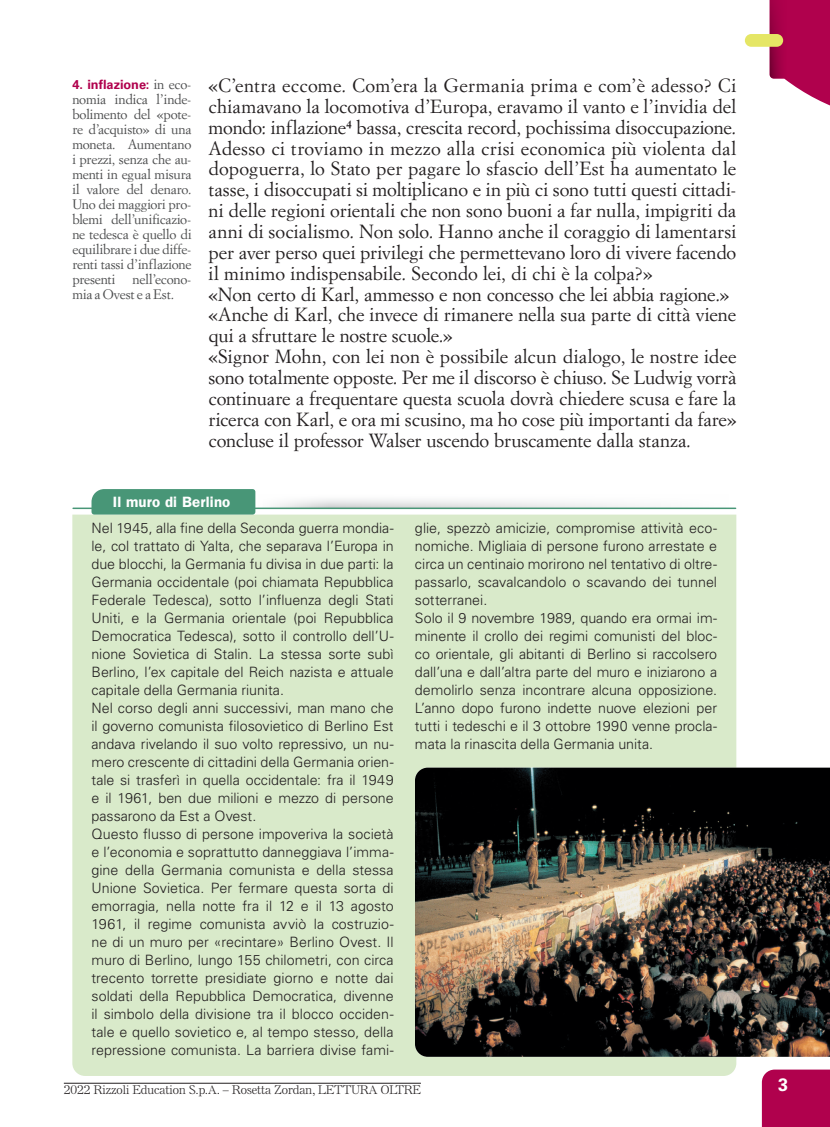
<style>
.page{position:relative;width:830px;height:1127px;background:#fff}
.page>*{position:absolute;margin:0;border:0;box-sizing:border-box;transform-origin:0 0}
.t1{font:18.75px/20.9px "Simoncini Garamond Std";color:#231f20}
.t2{font:700 18px "Univers LT Std";color:#fff}
.t3{font:600 15px "ITC Franklin Gothic Std";letter-spacing:.01em;color:#fff}
.t4{font:300 14.25px/18px "Univers LT Std";color:#231f20}
.t5{font:13.5px/15px "Simoncini Garamond Std";letter-spacing:-.01em;color:#4b4c4d;text-align:justify}
.t6{font:700 12.75px "Univers LT Std";color:#b0014d}
.t7{font:300 12px "Else NPL Std";color:#231f20}
.s1{font-family:"Simoncini Garamond Std";font-weight:400;font-size:13.5px;color:#4b4c4d}
</style>
<div class="page">
<svg style="left:769px;top:0;width:60px;height:105px;background:#b92967"></svg>
<div style="left:744px;top:34px;width:38px;height:13px;background:#e5e665;border-radius:6px"></div>
<div style="left:761px;top:1069px;width:68px;height:58px;background:#b0014d"></div>
<svg style="left:255px;top:491px;width:481px;height:17px"></svg>
<div style="left:72px;top:514px;width:664px;height:562px;background:#d9eaca"></div>
<hr style="left:73px;top:507px;width:662px;height:2px;background:#489677">
<div style="left:91px;top:489px;width:164px;height:25px;background:#489677"></div>
<img style="left:415px;top:767px;width:414px;height:290px">
<hr style="left:64px;top:1083px;width:356px;height:1px;background:#231f20">
<p class="t6" style="left:72px;top:77px;width:121px">4. inflazione: <span class="s1">in eco-</span></p>
<p class="t5" style="left:72px;top:92px;width:121px">nomia indica l’inde&shy;bolimento del «pote&shy;re d’acquisto» di una moneta. Aumentano i prezzi, senza che au&shy;menti in egual misura il valore del denaro.<br>Uno dei maggiori pro&shy;blemi dell’unificazio&shy;ne tedesca è quello di equilibrare i due diffe&shy;renti tassi d’inflazione presenti</p>
<p class="t5" style="left:72px;top:272px;width:121px;text-indent:60px">nell’econo&shy;mia a Ovest e a Est.</p>
<p class="t1" style="left:208px;top:75px;width:529px">«C’entra eccome. Com’era la Germania prima e com’è adesso? Ci chiamavano la locomotiva d’Europa, eravamo il vanto e l’invidia del mondo: inflazione<sup>4</sup> bassa, crescita record, pochissima disoccupazione.<br>Adesso ci troviamo in mezzo alla crisi economica più violenta dal dopoguerra, lo Stato per pagare lo sfascio dell’Est ha aumentato le tasse, i disoccupati si moltiplicano e in più ci sono tutti questi cittadi&shy;ni delle regioni orientali che non sono buoni a far nulla, impigriti da anni di socialismo. Non solo. Hanno anche il coraggio di lamentarsi per aver perso quei privilegi che permettevano loro di vivere facendo il minimo indispensabile. Secondo lei, di chi è la colpa?»<br>«Non certo di Karl, ammesso e non concesso che lei abbia ragione.» «Anche di Karl, che invece di rimanere nella sua parte di città viene qui a sfruttare le nostre scuole.»<br>«Signor Mohn, con lei non è possibile alcun dialogo, le nostre idee sono totalmente opposte. Per me il discorso è chiuso. Se Ludwig vorrà continuare a frequentare questa scuola dovrà chiedere scusa e fare la ricerca con Karl, e ora mi scusino, ma ho cose più importanti da fare» concluse il professor Walser uscendo bruscamente dalla stanza.</p>
<p class="t3" style="left:113px;top:493px;width:119px">Il muro di Berlino</p>
<p class="t4" style="left:91px;top:519px;width:303px">Nel 1945, alla fine della Seconda guerra mondia&shy;le, col trattato di Yalta, che separava l’Europa in due blocchi, la Germania fu divisa in due parti: la Germania occidentale (poi chiamata Repubblica Federale Tedesca), sotto l’influenza degli Stati Uniti, e la Germania orientale (poi Repubblica Democratica Tedesca), sotto il controllo dell’U&shy;nione Sovietica di Stalin. La stessa sorte subì Berlino, l’ex capitale del Reich nazista e attuale capitale della Germania riunita.<br>Nel corso degli anni successivi, man mano che il governo comunista filosovietico di Berlino Est andava rivelando il suo volto repressivo, un nu&shy;mero crescente di cittadini della Germania orien&shy;tale si trasferì in quella occidentale: fra il 1949 e il 1961, ben due milioni e mezzo di persone passarono da Est a Ovest.<br>Questo flusso di persone impoveriva la società e l’economia e soprattutto danneggiava l’imma&shy;gine della Germania comunista e della stessa Unione Sovietica. Per fermare questa sorta di emorragia, nella notte fra il 12 e il 13 agosto 1961, il regime comunista avviò la costruzio&shy;ne di un muro per «recintare» Berlino Ovest. Il muro di Berlino, lungo 155 chilometri, con circa trecento torrette presidiate giorno e notte dai soldati della Repubblica Democratica, divenne il simbolo della divisione tra il blocco occiden&shy;tale e quello sovietico e, al tempo stesso, della repressione comunista. La barriera divise fami-</p>
<p class="t4" style="left:415px;top:519px;width:303px">glie, spezzò amicizie, compromise attività eco&shy;nomiche. Migliaia di persone furono arrestate e circa un centinaio morirono nel tentativo di oltre&shy;passarlo, scavalcandolo o scavando dei tunnel sotterranei.<br>Solo il 9 novembre 1989, quando era ormai im&shy;minente il crollo dei regimi comunisti del bloc&shy;co orientale, gli abitanti di Berlino si raccolsero dall’una e dall’altra parte del muro e iniziarono a demolirlo senza incontrare alcuna opposizione.<br>L’anno dopo furono indette nuove elezioni per tutti i tedeschi e il 3 ottobre 1990 venne procla&shy;mata la rinascita della Germania unita.</p>
<p class="t7" style="left:64px;top:1083px;width:358px">2022 Rizzoli Education S.p.A. – Rosetta Zordan, LETTURA OLTRE</p>
<p class="t2" style="left:777px;top:1074px;width:12px">3</p>
</div>
